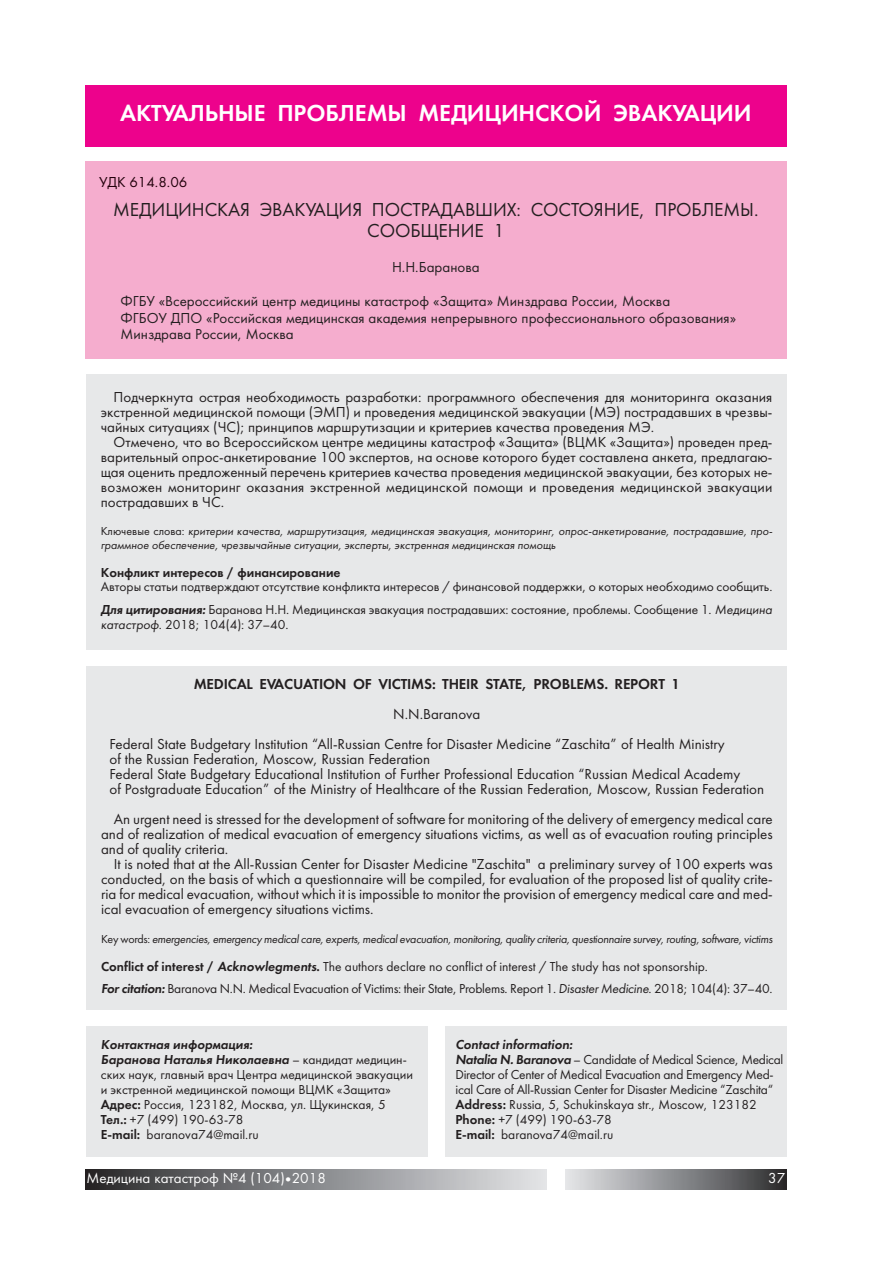
<style>
.page{position:relative;width:893px;height:1263px;background:#fff}
.page>*{position:absolute;margin:0;border:0;box-sizing:border-box;transform-origin:0 0}
.t1{font:24px "Futura Demi C";letter-spacing:-.005em;color:#fff}
.t2{font:19.5px/21px "Futura Book C";letter-spacing:-.005em;color:#231f20;text-align:center}
.t3{font:15px/15px "Futura Book C";color:#231f20;text-align:justify}
.t4{font:15px "Futura Demi C";letter-spacing:-.01em;color:#231f20}
.t5{font:15px "Futura Book C";color:#fff}
.t6{font:15px "Futura Book C";color:#23010c}
.t7{font:13.5px/15px "Futura Book C";letter-spacing:-.005em;color:#231f20}
.t8{font:italic 13.5px/15px "Futura Demi C";color:#231f20}
.t9{font:13.5px "Futura Demi C";color:#231f20}
.t10{font:italic 12px/13.5px "Futura Book C";color:#231f20}
.t11{font:italic 12px "Futura Book C";letter-spacing:-.025em;color:#231f20}
.s1{font-style:normal}
.s2{font-family:"Futura Demi C";font-style:italic}
.s3{font-style:italic}
.s4{font-family:"Futura Demi C"}
.s5{font-family:"Futura Book C";font-style:normal}
</style>
<div class="page">
<div style="left:566px;top:1169px;width:221px;height:21px;background:linear-gradient(to right,#e5e7ea,#2e2e30)"></div>
<div style="left:85px;top:1169px;width:461px;height:21px;background:linear-gradient(to right,#2b2b2d,#e5e6ea)"></div>
<div style="left:85px;top:85px;width:702px;height:61px;background:#ed028c"></div>
<div style="left:85px;top:161px;width:702px;height:198px;background:#f5adce"></div>
<div style="left:87px;top:374px;width:700px;height:276px;background:#e7e8e9"></div>
<div style="left:87px;top:666px;width:700px;height:344px;background:#e7e8e9"></div>
<div style="left:87px;top:1026px;width:341px;height:131px;background:#e7e8e9"></div>
<div style="left:445px;top:1026px;width:342px;height:131px;background:#e7e8e9"></div>
<h1 class="t1" style="left:120px;top:98px;width:633px">АКТУАЛЬНЫЕ ПРОБЛЕМЫ МЕДИЦИНСКОЙ ЭВАКУАЦИИ</h1>
<p class="t6" style="left:99px;top:173px;width:90px">УДК 614.8.06</p>
<h2 class="t2" style="left:113px;top:199px;width:647px">МЕДИЦИНСКАЯ ЭВАКУАЦИЯ ПОСТРАДАВШИХ: СОСТОЯНИЕ, ПРОБЛЕМЫ.<br>СООБЩЕНИЕ 1</h2>
<p class="t3" style="left:392px;top:259px;width:89px">Н.Н.Баранова</p>
<p class="t3" style="left:121px;top:293px;width:617px;line-height:16.5px;text-align:left">ФГБУ «Всероссийский центр медицины катастроф «Защита» Минздрава России, Москва<br>ФГБОУ ДПО «Российская медицинская академия непрерывного профессионального образования»<br>Минздрава России, Москва</p>
<p class="t3" style="left:101px;top:389px;width:673px;text-indent:13px">Подчеркнута острая необходимость разработки: программного обеспечения для мониторинга оказания экстренной медицинской помощи (ЭМП) и проведения медицинской эвакуации (МЭ) пострадавших в чрезвы&shy;чайных ситуациях (ЧС); принципов маршрутизации и критериев качества проведения МЭ.</p>
<p class="t3" style="left:101px;top:434px;width:673px;text-indent:13px">Отмечено, что во Всероссийском центре медицины катастроф «Защита» (ВЦМК «Защита») проведен пред&shy;варительный опрос-анкетирование 100 экспертов, на основе которого будет составлена анкета, предлагаю&shy;щая оценить предложенный перечень критериев качества проведения медицинской эвакуации, без которых не&shy;возможен мониторинг оказания экстренной медицинской помощи и проведения медицинской эвакуации пострадавших в ЧС.</p>
<p class="t10" style="left:101px;top:524px;width:672px"><span class="s1">Ключевые слова:</span> критерии качества, маршрутизация, медицинская эвакуация, мониторинг, опрос-анкетирование, пострадавшие, про&shy;граммное обеспечение, чрезвычайные ситуации, эксперты, экстренная медицинская помощь</p>
<p class="t9" style="left:101px;top:565px;width:241px">Конфликт интересов / финансирование</p>
<p class="t7" style="left:101px;top:574px;width:673px;line-height:23.5px">Авторы статьи подтверждают отсутствие конфликта интересов / финансовой поддержки, о которых необходимо сообщить.<br><span class="s2">Для цитирования:</span> Баранова Н.Н. Медицинская эвакуация пострадавших: состояние, проблемы. Сообщение 1. <span class="s3">Медицина</span></p>
<p class="t7" style="left:101px;top:617px;width:189px"><span class="s3">катастроф</span>. 2018; 104(4): 37–40.</p>
<p class="t4" style="left:194px;top:675px;width:488px">MEDICAL EVACUATION OF VICTIMS: THEIR STATE, PROBLEMS. REPORT 1</p>
<p class="t3" style="left:110px;top:699px;width:617px;line-height:30px;text-indent:284px">N.N.Baranova<br>Federal State Budgetary Institution “All-Russian Centre for Disaster Medicine “Zaschita” of Health Ministry</p>
<p class="t3" style="left:110px;top:752px;width:656px;text-align:left">of the Russian Federation, Moscow, Russian Federation<br>Federal State Budgetary Educational Institution of Further Professional Education “Russian Medical Academy<br>of Postgraduate Education” of the Ministry of Healthcare of the Russian Federation, Moscow, Russian Federation</p>
<p class="t3" style="left:101px;top:812px;width:673px;text-indent:13px">An urgent need is stressed for the development of software for monitoring of the delivery of emergency medical care and of realization of medical evacuation of emergency situations victims, as well as of evacuation routing principles and of quality criteria.</p>
<p class="t3" style="left:101px;top:857px;width:673px;text-indent:13px">It is noted that at the All-Russian Center for Disaster Medicine "Zaschita" a preliminary survey of 100 experts was conducted, on the basis of which a questionnaire will be compiled, for evaluation of the proposed list of quality crite&shy;ria for medical evacuation, without which it is impossible to monitor the provision of emergency medical care and med&shy;ical evacuation of emergency situations victims.</p>
<p class="t11" style="left:101px;top:932px;width:673px"><span class="s1">Key words:</span> emergencies, emergency medical care, experts, medical evacuation, monitoring, quality criteria, questionnaire survey, routing, software, victims</p>
<p class="t7" style="left:101px;top:956px;width:673px;line-height:22px"><span class="s4">Conflict of interest /</span> <span class="s2">Acknowlegments</span><span class="s4">.</span> The authors declare no conflict of interest / The study has not sponsorship.<br><span class="s2">For citation:</span> Baranova N.N. Medical Evacuation of Victims: their State, Problems. Report 1. <span class="s3">Disaster Medicine</span>. 2018; 104(4): 37–40.</p>
<p class="t8" style="left:101px;top:1037px;width:307px">Контактная информация:<br>Баранова Наталья Николаевна <span class="s5">– кандидат медицин-</span></p>
<p class="t7" style="left:101px;top:1067px;width:314px">ских наук, главный врач Центра медицинской эвакуации и экстренной медицинской помощи ВЦМК «Защита» <span class="s4">Адрес:</span> Россия, 123182, Москва, ул. Щукинская, 5<br><span class="s4">Тел.:</span> +7 (499) 190-63-78<br><span class="s4">E-mail:</span> baranova74@mail.ru</p>
<p class="t8" style="left:455px;top:1037px;width:119px">Contact information:</p>
<p class="t7" style="left:455px;top:1052px;width:329px"><span class="s2">Natalia N. Baranova</span> – Candidate of Medical Science, Medical Director of Center of Medical Evacuation and Emergency Med&shy;ical Care of All-Russian Center for Disaster Medicine “Zaschita“ <span class="s4">Address:</span> Russia, 5, Schukinskaya str., Moscow, 123182<br><span class="s4">Phone:</span> +7 (499) 190-63-78<br><span class="s4">E-mail:</span> baranova74@mail.ru</p>
<p class="t5" style="left:87px;top:1169px;width:241px">Медицина катастроф №4 (104)•2018</p>
<p class="t5" style="left:768px;top:1169px;width:19px">37</p>
</div>
